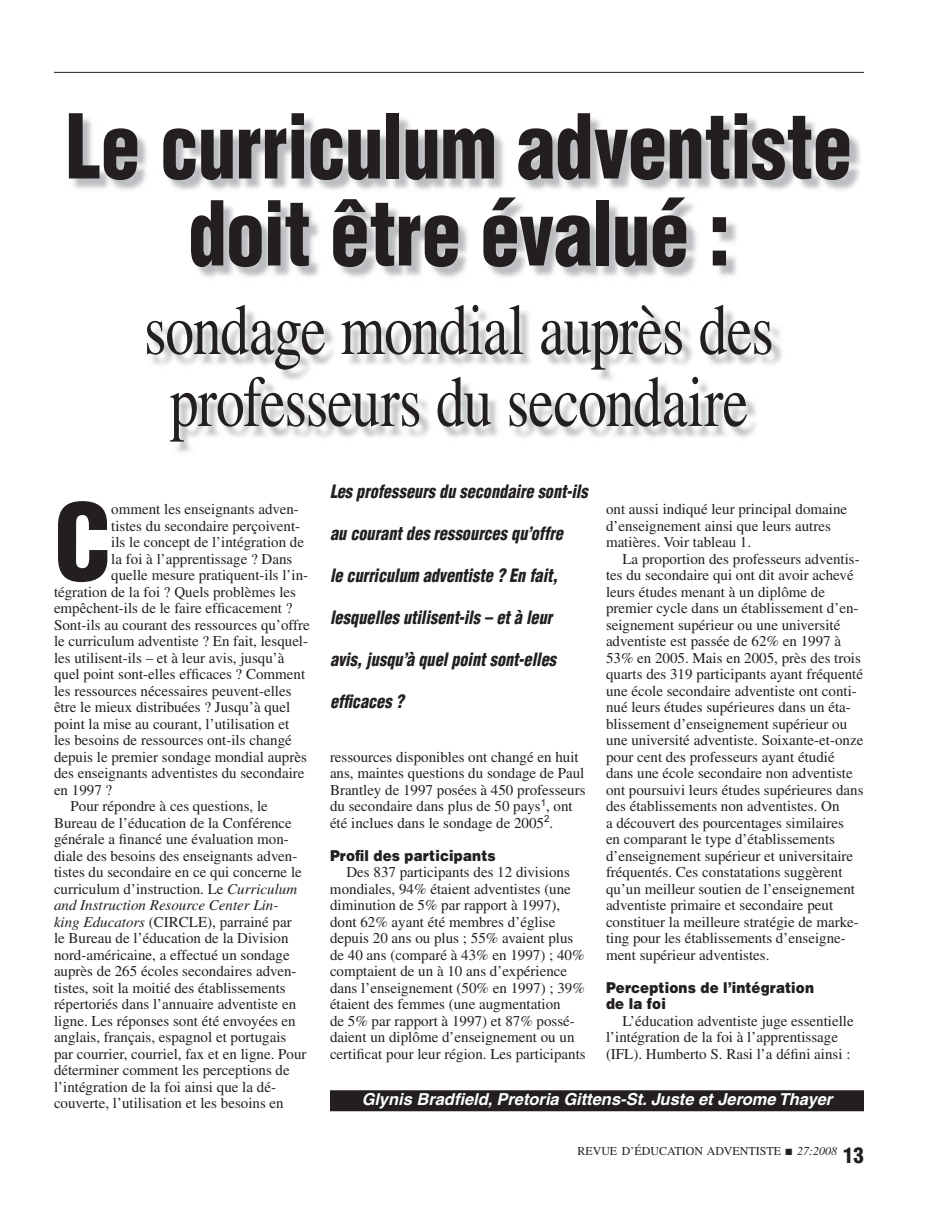
<style>
.page{position:relative;width:936px;height:1224px;background:#fff}
.page>*{position:absolute;margin:0;border:0;box-sizing:border-box;transform-origin:0 0}
.t1{font:900 condensed 103.05px "Helvetica";color:#231f20}
.t2{font:900 condensed 87px/87px "Helvetica";letter-spacing:-.01em;color:#231f20;text-align:center;scale:.9 1}
.t3{font:72px/72px "Times";letter-spacing:-.015em;color:#231f20;text-align:center;scale:.8 1}
.t4{font:900 condensed 21px "Helvetica";color:#231f20}
.t5{font:italic 900 condensed 18px "Helvetica";color:#231f20;scale:.9 1}
.t6{font:italic 700 16.5px "Helvetica";color:#fff}
.t7{font:15px/16.5px "Times";color:#231f20}
.t8{font:900 15px/16.5px "Helvetica";letter-spacing:.01em;color:#231f20;scale:.9 1}
.t9{font:italic 15px "Times";color:#231f20}
.t10{font:12px "Times";color:#231f20}
.s1{font-style:italic}
</style>
<div class="page">
<hr style="left:54px;top:72px;width:810px;height:1px;background:#231f20">
<div style="left:330px;top:1090px;width:534px;height:21px;background:#231f20"></div>
<img style="left:73px;top:118px;width:787px;height:335px">
<h2 class="t2" style="left:66px;top:102px;width:875px">Le curriculum adventiste doit être évalué :</h2>
<h3 class="t3" style="left:144px;top:294px;width:789px">sondage mondial auprès des professeurs du secondaire</h3>
<p class="t5" style="left:330px;top:481px;width:288px">Les professeurs du secondaire sont-ils</p>
<p class="t5" style="left:330px;top:523px;width:260px">au courant des ressources qu’offre</p>
<p class="t5" style="left:330px;top:565px;width:255px">le curriculum adventiste ? En fait,</p>
<p class="t5" style="left:330px;top:607px;width:249px">lesquelles utilisent-ils – et à leur</p>
<p class="t5" style="left:330px;top:649px;width:253px">avis, jusqu’à quel point sont-elles</p>
<p class="t5" style="left:330px;top:691px;width:84px">efficaces ?</p>
<h1 class="t1" style="left:54px;top:478px;width:59px">C</h1>
<p class="t7" style="left:111px;top:501px;width:189px">omment les enseignants adven-</p>
<p class="t7" style="left:606px;top:501px;width:243px">ont aussi indiqué leur principal domaine d’enseignement ainsi que leurs autres matières. Voir tableau 1.</p>
<p class="t7" style="left:606px;top:550px;width:259px;text-indent:17px">La proportion des professeurs adventis&shy;tes du secondaire qui ont dit avoir achevé leurs études menant à un diplôme de premier cycle dans un établissement d’en&shy;seignement supérieur ou une université adventiste est passée de 62% en 1997 à 53% en 2005. Mais en 2005, près des trois quarts des 319 participants ayant fréquenté une école secondaire adventiste ont conti&shy;nué leurs études supérieures dans un éta&shy;blissement d’enseignement supérieur ou une université adventiste. Soixante-et-onze pour cent des professeurs ayant étudié dans une école secondaire non adventiste ont poursuivi leurs études supérieures dans des établissements non adventistes. On<br>a découvert des pourcentages similaires<br>en comparant le type d’établissements d’enseignement supérieur et universitaire fréquentés. Ces constatations suggèrent qu’un meilleur soutien de l’enseignement adventiste primaire et secondaire peut constituer la meilleure stratégie de marke&shy;ting pour les établissements d’enseigne&shy;ment supérieur adventistes.</p>
<p class="t8" style="left:606px;top:979px;width:233px">Perceptions de l’intégration de la foi</p>
<p class="t7" style="left:606px;top:1012px;width:249px;text-indent:16px">L’éducation adventiste juge essentielle l’intégration de la foi à l’apprentissage (IFL). Humberto S. Rasi l’a défini ainsi :</p>
<p class="t7" style="left:111px;top:517px;width:190px">tistes du secondaire perçoivent-</p>
<p class="t7" style="left:111px;top:534px;width:194px">ils le concept de l’intégration de</p>
<p class="t7" style="left:111px;top:550px;width:183px">la foi à l’apprentissage ? Dans</p>
<p class="t7" style="left:111px;top:567px;width:199px">quelle mesure pratiquent-ils l’in-</p>
<p class="t7" style="left:54px;top:583px;width:244px">tégration de la foi ? Quels problèmes les</p>
<p class="t7" style="left:54px;top:600px;width:240px">empêchent-ils de le faire efficacement ?</p>
<p class="t7" style="left:54px;top:616px;width:257px">Sont-ils au courant des ressources qu’offre</p>
<p class="t7" style="left:54px;top:633px;width:256px">le curriculum adventiste ? En fait, lesquel-</p>
<p class="t7" style="left:54px;top:649px;width:232px">les utilisent-ils – et à leur avis, jusqu’à</p>
<p class="t7" style="left:54px;top:666px;width:253px">quel point sont-elles efficaces ? Comment</p>
<p class="t7" style="left:54px;top:682px;width:239px">les ressources nécessaires peuvent-elles</p>
<p class="t7" style="left:54px;top:699px;width:238px">être le mieux distribuées ? Jusqu’à quel</p>
<p class="t7" style="left:54px;top:715px;width:237px">point la mise au courant, l’utilisation et</p>
<p class="t7" style="left:54px;top:732px;width:239px">les besoins de ressources ont-ils changé</p>
<p class="t7" style="left:54px;top:748px;width:254px">depuis le premier sondage mondial auprès</p>
<p class="t7" style="left:54px;top:765px;width:252px">des enseignants adventistes du secondaire</p>
<p class="t7" style="left:54px;top:781px;width:60px">en 1997 ?</p>
<p class="t7" style="left:70px;top:798px;width:199px">Pour répondre à ces questions, le</p>
<p class="t7" style="left:54px;top:814px;width:239px">Bureau de l’éducation de la Conférence</p>
<p class="t7" style="left:54px;top:831px;width:236px">générale a financé une évaluation mon-</p>
<p class="t7" style="left:54px;top:847px;width:245px">diale des besoins des enseignants adven-</p>
<p class="t7" style="left:54px;top:864px;width:249px">tistes du secondaire en ce qui concerne le</p>
<p class="t7" style="left:54px;top:880px;width:245px">curriculum d’instruction. Le <span class="s1">Curriculum</span></p>
<p class="t9" style="left:54px;top:897px;width:226px">and Instruction Resource Center Lin-</p>
<p class="t7" style="left:54px;top:913px;width:239px"><span class="s1">king Educators</span> (CIRCLE), parrainé par</p>
<p class="t7" style="left:54px;top:930px;width:236px">le Bureau de l’éducation de la Division</p>
<p class="t7" style="left:54px;top:946px;width:237px">nord-américaine, a effectué un sondage</p>
<p class="t7" style="left:54px;top:963px;width:244px">auprès de 265 écoles secondaires adven-</p>
<p class="t7" style="left:54px;top:979px;width:233px">tistes, soit la moitié des établissements</p>
<p class="t7" style="left:54px;top:996px;width:244px">répertoriés dans l’annuaire adventiste en</p>
<p class="t7" style="left:54px;top:1012px;width:243px">ligne. Les réponses sont été envoyées en</p>
<p class="t7" style="left:54px;top:1029px;width:234px">anglais, français, espagnol et portugais</p>
<p class="t7" style="left:54px;top:1045px;width:254px">par courrier, courriel, fax et en ligne. Pour</p>
<p class="t7" style="left:54px;top:1062px;width:237px">déterminer comment les perceptions de</p>
<p class="t7" style="left:54px;top:1078px;width:224px">l’intégration de la foi ainsi que la dé-</p>
<p class="t7" style="left:54px;top:1095px;width:231px">couverte, l’utilisation et les besoins en</p>
<p class="t6" style="left:362px;top:1089px;width:472px">Glynis Bradfield, Pretoria Gittens-St. Juste et Jerome Thayer</p>
<p class="t7" style="left:330px;top:748px;width:257px">ressources disponibles ont changé en huit ans, maintes questions du sondage de Paul Brantley de 1997 posées à 450 professeurs du secondaire dans plus de 50 pays<sup>1</sup>, ont été inclues dans le sondage de 2005<sup>2</sup>.</p>
<p class="t8" style="left:330px;top:847px;width:186px">Profil des participants</p>
<p class="t7" style="left:330px;top:864px;width:257px;text-indent:17px">Des 837 participants des 12 divisions mondiales, 94% étaient adventistes (une diminution de 5% par rapport à 1997), dont 62% ayant été membres d’église depuis 20 ans ou plus ; 55% avaient plus de 40 ans (comparé à 43% en 1997) ; 40% comptaient de un à 10 ans d’expérience dans l’enseignement (50% en 1997) ; 39% étaient des femmes (une augmentation<br>de 5% par rapport à 1997) et 87% possé&shy;daient un diplôme d’enseignement ou un certificat pour leur région. Les participants</p>
<p class="t10" style="left:577px;top:1145px;width:261px">REVUE D’ÉDUCATION ADVENTISTE ■ <span class="s1">27:2008</span></p>
<h3 class="t4" style="left:843px;top:1142px;width:22px">13</h3>
</div>
